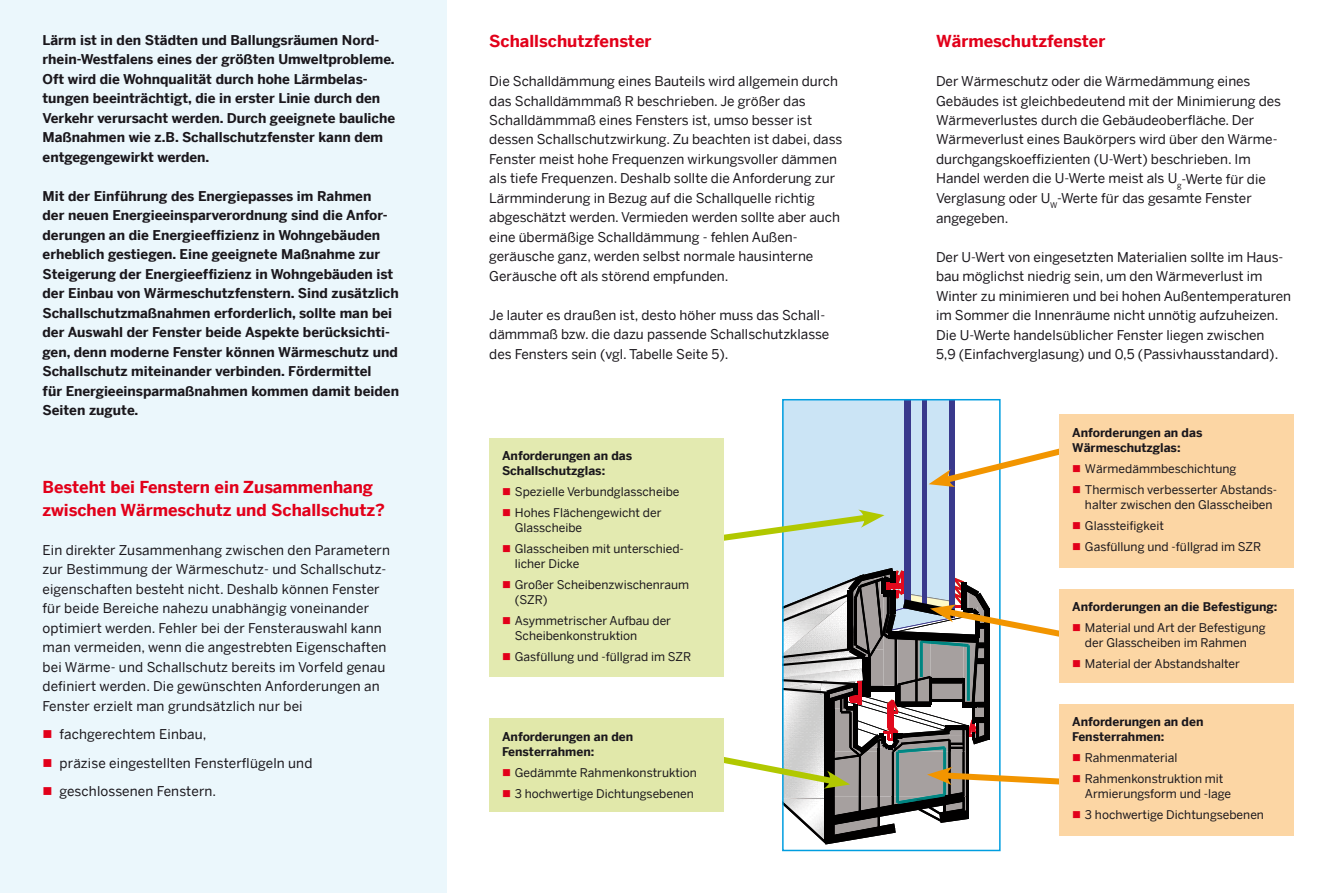
<style>
.page{position:relative;width:1336px;height:893px;background:#fff}
.page>*{position:absolute;margin:0;border:0;box-sizing:border-box;transform-origin:0 0}
.t1{font:700 16.5px/22.5px "Benton Sans";color:#e2001a}
.t2{font:13.5px/19.5px "Benton Sans";color:#1a171c}
.t3{font:700 13.5px/19.5px "Benton Sans";color:#1a171c}
.t4{font:12px/15px "Benton Sans";color:#1a171c}
.t5{font:700 12px/15px "Benton Sans";color:#1a171c}
.s1{color:#e2001a}
</style>
<div class="page">
<div style="left:0;top:0;width:446px;height:893px;background:#ebf7fc"></div>
<svg style="left:666px;top:400px;width:408px;height:444px"></svg>
<div style="left:1059px;top:415px;width:234px;height:153px;background:#fcd6a4"></div>
<div style="left:1059px;top:589px;width:234px;height:93px;background:#fcd6a4"></div>
<div style="left:1059px;top:704px;width:234px;height:132px;background:#fcd6a4"></div>
<div style="left:489px;top:438px;width:234px;height:238px;background:#e3eab0"></div>
<div style="left:489px;top:719px;width:234px;height:93px;background:#e1e8aa"></div>
<p class="t3" style="left:43px;top:30px;width:354px">Lärm ist in den Städten und Ballungsräumen Nord&shy;rhein-Westfalens eines der größten Umweltprobleme.<br>Oft wird die Wohnqualität durch hohe Lärmbelas&shy;tungen beeinträchtigt, die in erster Linie durch den Verkehr verursacht werden. Durch geeignete bauliche Maßnahmen wie z.B. Schallschutzfenster kann dem entgegengewirkt werden.</p>
<p class="t3" style="left:43px;top:186px;width:358px">Mit der Einführung des Energiepasses im Rahmen<br>der neuen Energieeinsparverordnung sind die Anfor&shy;derungen an die Energieeffizienz in Wohngebäuden erheblich gestiegen. Eine geeignete Maßnahme zur Steigerung der Energieeffizienz in Wohngebäuden ist der Einbau von Wärmeschutzfenstern. Sind zusätzlich Schallschutzmaßnahmen erforderlich, sollte man bei der Auswahl der Fenster beide Aspekte berücksichti&shy;gen, denn moderne Fenster können Wärmeschutz und Schallschutz miteinander verbinden. Fördermittel<br>für Energieeinsparmaßnahmen kommen damit beiden Seiten zugute.</p>
<p class="t1" style="left:43px;top:476px;width:344px">Besteht bei Fenstern ein Zusammenhang zwischen Wärmeschutz und Schallschutz?</p>
<p class="t2" style="left:43px;top:540px;width:349px">Ein direkter Zusammenhang zwischen den Parametern zur Bestimmung der Wärmeschutz- und Schallschutz&shy;eigenschaften besteht nicht. Deshalb können Fenster für beide Bereiche nahezu unabhängig voneinander optimiert werden. Fehler bei der Fensterauswahl kann man vermeiden, wenn die angestrebten Eigenschaften bei Wärme- und Schallschutz bereits im Vorfeld genau definiert werden. Die gewünschten Anforderungen an Fenster erzielt man grundsätzlich nur bei</p>
<p class="t2" style="left:43px;top:724px;width:165px"><span class="s1">■</span> fachgerechtem Einbau,</p>
<p class="t2" style="left:43px;top:753px;width:271px"><span class="s1">■</span> präzise eingestellten Fensterflügeln und</p>
<p class="t2" style="left:43px;top:781px;width:175px"><span class="s1">■</span> geschlossenen Fenstern.</p>
<p class="t1" style="left:489px;top:30px;width:164px">Schallschutzfenster</p>
<p class="t2" style="left:489px;top:71px;width:354px">Die Schalldämmung eines Bauteils wird allgemein durch das Schalldämmmaß R beschrieben. Je größer das Schalldämmmaß eines Fensters ist, umso besser ist dessen Schallschutzwirkung. Zu beachten ist dabei, dass Fenster meist hohe Frequenzen wirkungsvoller dämmen als tiefe Frequenzen. Deshalb sollte die Anforderung zur Lärmminderung in Bezug auf die Schallquelle richtig abgeschätzt werden. Vermieden werden sollte aber auch eine übermäßige Schalldämmung - fehlen Außen&shy;geräusche ganz, werden selbst normale hausinterne Geräusche oft als störend empfunden.</p>
<p class="t2" style="left:489px;top:305px;width:341px">Je lauter es draußen ist, desto höher muss das Schall&shy;dämmmaß bzw. die dazu passende Schallschutzklasse des Fensters sein (vgl. Tabelle Seite 5).</p>
<p class="t5" style="left:502px;top:448px;width:132px">Anforderungen an das<br>Schallschutzglas:</p>
<p class="t4" style="left:502px;top:484px;width:179px"><span class="s1">■</span> Spezielle Verbundglasscheibe</p>
<p class="t4" style="left:514px;top:505px;width:148px;text-indent:-13px"><span class="s1">■</span> Hohes Flächengewicht der<br>Glasscheibe</p>
<p class="t4" style="left:514px;top:541px;width:170px;text-indent:-13px"><span class="s1">■</span> Glasscheiben mit unterschied&shy;licher Dicke</p>
<p class="t4" style="left:514px;top:577px;width:176px;text-indent:-13px"><span class="s1">■</span> Großer Scheibenzwischenraum (SZR)</p>
<p class="t4" style="left:514px;top:613px;width:158px;text-indent:-13px"><span class="s1">■</span> Asymmetrischer Aufbau der<br>Scheibenkonstruktion</p>
<p class="t4" style="left:502px;top:649px;width:190px"><span class="s1">■</span> Gasfüllung und -füllgrad im SZR</p>
<p class="t5" style="left:502px;top:729px;width:133px">Anforderungen an den<br>Fensterrahmen:</p>
<p class="t4" style="left:502px;top:765px;width:196px"><span class="s1">■</span> Gedämmte Rahmenkonstruktion</p>
<p class="t4" style="left:502px;top:786px;width:193px"><span class="s1">■</span> 3 hochwertige Dichtungsebenen</p>
<p class="t1" style="left:935px;top:30px;width:171px">Wärmeschutzfenster</p>
<p class="t2" style="left:935px;top:71px;width:346px">Der Wärmeschutz oder die Wärmedämmung eines Gebäudes ist gleichbedeutend mit der Minimierung des Wärmeverlustes durch die Gebäudeoberfläche. Der Wärmeverlust eines Baukörpers wird über den Wärme&shy;durchgangskoeffizienten (U-Wert) beschrieben. Im Handel werden die U-Werte meist als U<sub>g</sub>-Werte für die Verglasung oder U<sub>W</sub>-Werte für das gesamte Fenster angegeben.</p>
<p class="t2" style="left:935px;top:247px;width:356px">Der U-Wert von eingesetzten Materialien sollte im Haus&shy;bau möglichst niedrig sein, um den Wärmeverlust im Winter zu minimieren und bei hohen Außentemperaturen im Sommer die Innenräume nicht unnötig aufzuheizen.<br>Die U-Werte handelsüblicher Fenster liegen zwischen<br>5,9 (Einfachverglasung) und 0,5 (Passivhausstandard).</p>
<p class="t5" style="left:1071px;top:425px;width:132px">Anforderungen an das<br>Wärmeschutzglas:</p>
<p class="t4" style="left:1071px;top:461px;width:166px"><span class="s1">■</span> Wärmedämmbeschichtung</p>
<p class="t4" style="left:1084px;top:482px;width:194px;text-indent:-13px"><span class="s1">■</span> Thermisch verbesserter Abstands&shy;halter zwischen den Glasscheiben</p>
<p class="t4" style="left:1071px;top:518px;width:93px"><span class="s1">■</span> Glassteifigkeit</p>
<p class="t4" style="left:1071px;top:539px;width:190px"><span class="s1">■</span> Gasfüllung und -füllgrad im SZR</p>
<p class="t5" style="left:1071px;top:599px;width:207px">Anforderungen an die Befestigung:</p>
<p class="t4" style="left:1071px;top:620px;width:195px;text-align:center"><span class="s1">■</span> Material und Art der Befestigung der Glasscheiben im Rahmen</p>
<p class="t4" style="left:1071px;top:656px;width:169px"><span class="s1">■</span> Material der Abstandshalter</p>
<p class="t5" style="left:1071px;top:714px;width:133px">Anforderungen an den<br>Fensterrahmen:</p>
<p class="t4" style="left:1071px;top:750px;width:107px"><span class="s1">■</span> Rahmenmaterial</p>
<p class="t4" style="left:1084px;top:771px;width:148px;text-indent:-13px"><span class="s1">■</span> Rahmenkonstruktion mit<br>Armierungsform und -lage</p>
<p class="t4" style="left:1071px;top:807px;width:193px"><span class="s1">■</span> 3 hochwertige Dichtungsebenen</p>
</div>
